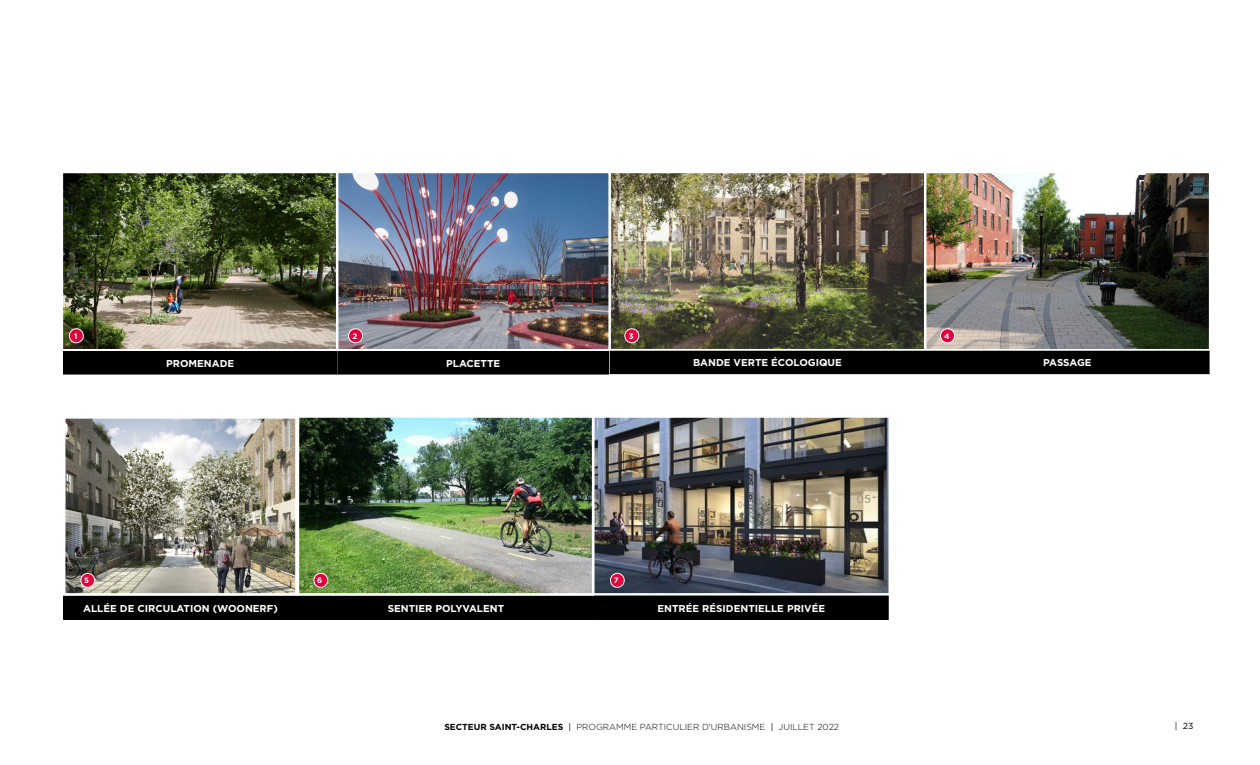
<style>
.page{position:relative;width:1260px;height:765px;background:#fff}
.page>*{position:absolute;margin:0;border:0;box-sizing:border-box;transform-origin:0 0}
.t1{font:700 10px "Gotham";color:#fff}
.t2{font:300 8.75px "Gotham";color:#000}
.t3{font:8.75px "Gotham";color:#000}
.t4{font:700 7.88px "Gotham";color:#fff}
.s1{font-weight:700}
.s2{font-weight:400}
</style>
<div class="page">
<img style="left:64px;top:174px;width:272px;height:174px">
<div style="left:61px;top:171px;width:281px;height:180px;border:2px solid #fff"></div>
<img style="left:339px;top:174px;width:869px;height:174px">
<div style="left:607px;top:171px;width:320px;height:180px;border:2px solid #fff"></div>
<div style="left:924px;top:171px;width:287px;height:180px;border:2px solid #fff"></div>
<div style="left:336px;top:171px;width:275px;height:180px;border:2px solid #fff"></div>
<div style="left:69px;top:329px;width:14px;height:14px;background:#e3003b;border-radius:50%"></div>
<div style="left:69px;top:329px;width:15px;height:14px;border:1px solid #fff;border-radius:50%"></div>
<div style="left:349px;top:329px;width:14px;height:14px;background:#e3003b;border-radius:50%"></div>
<div style="left:348px;top:329px;width:15px;height:14px;border:1px solid #fff;border-radius:50%"></div>
<div style="left:941px;top:329px;width:14px;height:14px;background:#e3003b;border-radius:50%"></div>
<div style="left:940px;top:329px;width:15px;height:14px;border:1px solid #fff;border-radius:50%"></div>
<div style="left:625px;top:329px;width:14px;height:14px;background:#e3003b;border-radius:50%"></div>
<div style="left:625px;top:329px;width:14px;height:14px;border:1px solid #fff;border-radius:50%"></div>
<div style="left:610px;top:351px;width:315px;height:23px;background:#000"></div>
<div style="left:338px;top:352px;width:270px;height:22px;background:#000"></div>
<div style="left:338px;top:351px;width:271px;height:24px;border:1px solid #000"></div>
<div style="left:64px;top:352px;width:273px;height:22px;background:#000"></div>
<div style="left:63px;top:351px;width:275px;height:24px;border:1px solid #000"></div>
<div style="left:64px;top:596px;width:234px;height:23px;background:#000"></div>
<div style="left:63px;top:596px;width:235px;height:24px;border:1px solid #000"></div>
<div style="left:299px;top:596px;width:294px;height:23px;background:#000"></div>
<div style="left:298px;top:596px;width:296px;height:24px;border:1px solid #000"></div>
<div style="left:926px;top:351px;width:283px;height:23px;background:#000"></div>
<img style="left:66px;top:419px;width:229px;height:174px">
<div style="left:63px;top:416px;width:235px;height:180px;border:2px solid #fff"></div>
<img style="left:300px;top:418px;width:588px;height:175px">
<div style="left:297px;top:415px;width:297px;height:181px;border:2px solid #fff"></div>
<div style="left:592px;top:415px;width:299px;height:181px;border:2px solid #fff"></div>
<div style="left:81px;top:573px;width:14px;height:14px;background:#e3003b;border-radius:50%"></div>
<div style="left:81px;top:573px;width:14px;height:15px;border:1px solid #fff;border-radius:50%"></div>
<div style="left:610px;top:573px;width:14px;height:14px;background:#e3003b;border-radius:50%"></div>
<div style="left:610px;top:573px;width:15px;height:15px;border:1px solid #fff;border-radius:50%"></div>
<div style="left:314px;top:573px;width:14px;height:14px;background:#e3003b;border-radius:50%"></div>
<div style="left:314px;top:573px;width:14px;height:15px;border:1px solid #fff;border-radius:50%"></div>
<div style="left:595px;top:596px;width:293px;height:23px;background:#000"></div>
<div style="left:594px;top:596px;width:295px;height:24px;border:1px solid #000"></div>
<p class="t4" style="left:74px;top:331px;width:5px">1</p>
<p class="t4" style="left:353px;top:331px;width:6px">2</p>
<p class="t4" style="left:629px;top:331px;width:6px">3</p>
<p class="t4" style="left:944px;top:331px;width:7px">4</p>
<p class="t1" style="left:166px;top:357px;width:70px">PROMENADE</p>
<p class="t1" style="left:446px;top:357px;width:56px">PLACETTE</p>
<p class="t1" style="left:693px;top:356px;width:150px">BANDE VERTE ÉCOLOGIQUE</p>
<p class="t4" style="left:84px;top:575px;width:6px">5</p>
<p class="t4" style="left:317px;top:575px;width:7px">6</p>
<p class="t4" style="left:614px;top:575px;width:6px">7</p>
<p class="t1" style="left:83px;top:602px;width:196px">ALLÉE DE CIRCULATION (WOONERF)</p>
<p class="t1" style="left:388px;top:602px;width:118px">SENTIER POLYVALENT</p>
<p class="t1" style="left:658px;top:602px;width:169px">ENTRÉE RÉSIDENTIELLE PRIVÉE</p>
<p class="t1" style="left:1043px;top:356px;width:50px">PASSAGE</p>
<p class="t2" style="left:444px;top:721px;width:396px"><span class="s1">SECTEUR SAINT-CHARLES</span> <span class="s2">|</span> PROGRAMME PARTICULIER D'URBANISME <span class="s2">|</span> JUILLET 2022</p>
<p class="t3" style="left:1175px;top:721px;width:20px">| 23</p>
</div>
